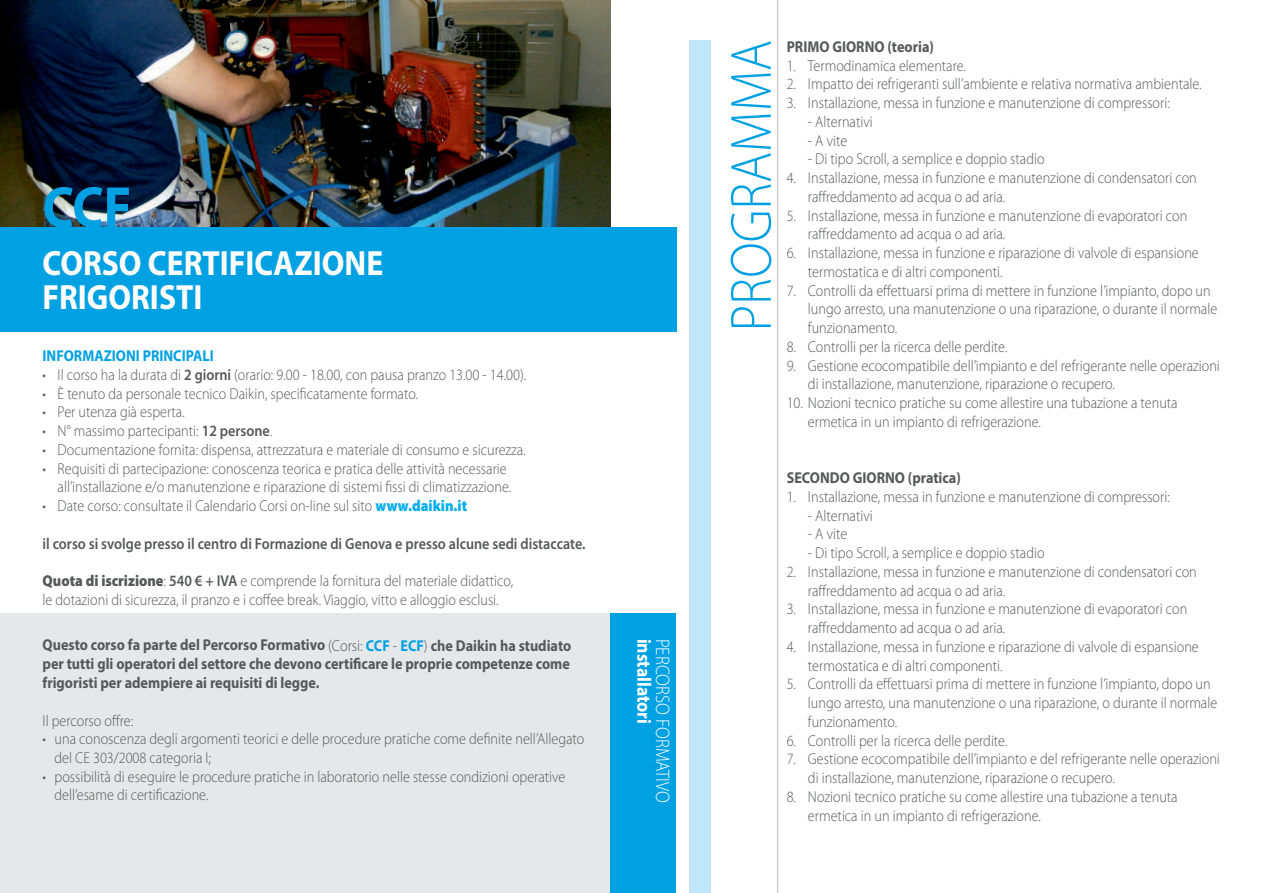
<style>
.page{position:relative;width:1263px;height:893px;background:#fff}
.page>*{position:absolute;margin:0;border:0;box-sizing:border-box;transform-origin:0 0}
.t1{font:300 58.5px "Myriad Pro";color:#00a1e3;scale:.9 1}
.t2{font:700 58.5px "Myriad Pro";color:#00a1e3;scale:.9 1}
.t3{font:700 35.1px/33.6px "Myriad Pro";color:#fff;scale:.9 1}
.t4{font:300 19.5px "Myriad Pro";color:#fff;scale:.9 1}
.t5{font:700 19.5px "Myriad Pro";color:#fff;scale:.9 1}
.t6{font:300 15.75px/18.8px "Myriad Pro";color:#57585a;scale:.9 1}
.t7{font:700 15.75px/18.9px "Myriad Pro";color:#57585a;text-align:justify;scale:.9 1}
.t8{font:600 15.75px "Myriad Pro";color:#57585a;scale:.9 1}
.t9{font:700 15.75px "Myriad Pro";color:#00a1e3;scale:.9 1}
.s1{font-weight:600}
.s2{font-weight:900;color:#00aeef}
.s3{font-weight:900}
.s4{font-weight:300;font-size:15.9px}
.s5{color:#00a1e3}
</style>
<div class="page">
<img style="left:0;top:0;width:610px;height:227px">
<div style="left:0;top:614px;width:673px;height:279px;background:#e6e7e9"></div>
<div style="left:611px;top:614px;width:65px;height:279px;background:#00a1e3"></div>
<div style="left:689px;top:40px;width:21px;height:853px;background:#c0e7f8"></div>
<hr style="left:777px;top:0;width:1px;height:893px;background:#bcbdc0">
<div style="left:0;top:227px;width:676px;height:105px;background:#00a1e3"></div>
<h1 class="t2" style="left:43px;top:169px;width:100px">CCF</h1>
<h2 class="t3" style="left:43px;top:246px;width:380px">CORSO CERTIFICAZIONE<br>FRIGORISTI</h2>
<p class="t9" style="left:43px;top:346px;width:192px">INFORMAZIONI PRINCIPALI</p>
<p class="t6" style="left:43px;top:366px;width:539px">• Il corso ha la durata di <span class="s1">2 giorni</span> (orario: 9.00 - 18.00, con pausa pranzo 13.00 - 14.00).</p>
<p class="t6" style="left:43px;top:384px;width:419px">• È tenuto da personale tecnico Daikin, specificatamente formato.</p>
<p class="t6" style="left:43px;top:403px;width:160px">• Per utenza già esperta.</p>
<p class="t6" style="left:43px;top:422px;width:257px">• N° massimo partecipanti: <span class="s1">12 persone</span>.</p>
<p class="t6" style="left:43px;top:440px;width:539px">• Documentazione fornita: dispensa, attrezzatura e materiale di consumo e sicurezza.</p>
<p class="t6" style="left:43px;top:459px;width:522px;text-align:right">• Requisiti di partecipazione: conoscenza teorica e pratica delle attività necessarie all’installazione e/o manutenzione e riparazione di sistemi fissi di climatizzazione.</p>
<p class="t6" style="left:43px;top:497px;width:473px">• Date corso: consultate il Calendario Corsi on-line sul sito <span class="s2">www.daikin.it</span></p>
<p class="t8" style="left:43px;top:535px;width:605px">il corso si svolge presso il centro di Formazione di Genova e presso alcune sedi distaccate.</p>
<p class="t6" style="left:43px;top:572px;width:524px"><span class="s3">Quota di iscrizione</span>: <span class="s1">540 € + IVA</span> e comprende la fornitura del materiale didattico, le dotazioni di sicurezza, il pranzo e i coffee break. Viaggio, vitto e alloggio esclusi.</p>
<p class="t7" style="left:43px;top:635px;width:589px">Questo corso fa parte del Percorso Formativo <span class="s4">(Corsi:</span> <span class="s5">CCF</span> <span class="s4">-</span> <span class="s5">ECF</span><span class="s4">)</span> che Daikin ha studiato per tutti gli operatori del settore che devono certificare le proprie competenze come frigoristi per adempiere ai requisiti di legge.</p>
<p class="t6" style="left:43px;top:711px;width:102px">Il percorso offre:</p>
<p class="t6" style="left:55px;top:730px;width:590px;text-indent:-12px">• una conoscenza degli argomenti teorici e delle procedure pratiche come definite nell’Allegato del CE 303/2008 categoria I;</p>
<p class="t6" style="left:55px;top:767px;width:569px;text-indent:-12px">• possibilità di eseguire le procedure pratiche in laboratorio nelle stesse condizioni operative dell’esame di certificazione.</p>
<p class="t5" style="left:657px;top:638px;width:96px;rotate:90deg">installatori</p>
<p class="t4" style="left:673px;top:638px;width:184px;rotate:90deg">PERCORSO FORMATIVO</p>
<h1 class="t1" style="left:719px;top:331px;width:325px;rotate:-90deg">PROGRAMMA</h1>
<p class="t7" style="left:787px;top:37px;width:165px">PRIMO GIORNO (teoria)</p>
<p class="t6" style="left:787px;top:56px;width:201px">1. Termodinamica elementare.</p>
<p class="t6" style="left:787px;top:75px;width:463px">2. Impatto dei refrigeranti sull’ambiente e relativa normativa ambientale.</p>
<p class="t6" style="left:787px;top:94px;width:427px">3. Installazione, messa in funzione e manutenzione di compressori:</p>
<p class="t6" style="left:808px;top:113px;width:74px">- Alternativi</p>
<p class="t6" style="left:808px;top:131px;width:45px">- A vite</p>
<p class="t6" style="left:808px;top:150px;width:264px">- Di tipo Scroll, a semplice e doppio stadio</p>
<p class="t6" style="left:808px;top:169px;width:434px;text-indent:-21px">4. Installazione, messa in funzione e manutenzione di condensatori con raffreddamento ad acqua o ad aria.</p>
<p class="t6" style="left:808px;top:206px;width:423px;text-indent:-21px">5. Installazione, messa in funzione e manutenzione di evaporatori con raffreddamento ad acqua o ad aria.</p>
<p class="t6" style="left:808px;top:244px;width:436px;text-indent:-21px">6. Installazione, messa in funzione e riparazione di valvole di espansione termostatica e di altri componenti.</p>
<p class="t6" style="left:808px;top:281px;width:456px;text-indent:-21px">7. Controlli da effettuarsi prima di mettere in funzione l’impianto, dopo un lungo arresto, una manutenzione o una riparazione, o durante il normale funzionamento.</p>
<p class="t6" style="left:787px;top:338px;width:247px">8. Controlli per la ricerca delle perdite.</p>
<p class="t6" style="left:808px;top:356px;width:459px;text-indent:-21px">9. Gestione ecocompatibile dell’impianto e del refrigerante nelle operazioni di installazione, manutenzione, riparazione o recupero.</p>
<p class="t6" style="left:808px;top:394px;width:412px;text-indent:-21px">10. Nozioni tecnico pratiche su come allestire una tubazione a tenuta ermetica in un impianto di refrigerazione.</p>
<p class="t7" style="left:787px;top:468px;width:195px">SECONDO GIORNO (pratica)</p>
<p class="t6" style="left:787px;top:487px;width:427px">1. Installazione, messa in funzione e manutenzione di compressori:</p>
<p class="t6" style="left:808px;top:506px;width:74px">- Alternativi</p>
<p class="t6" style="left:808px;top:525px;width:45px">- A vite</p>
<p class="t6" style="left:808px;top:544px;width:264px">- Di tipo Scroll, a semplice e doppio stadio</p>
<p class="t6" style="left:808px;top:562px;width:434px;text-indent:-21px">2. Installazione, messa in funzione e manutenzione di condensatori con raffreddamento ad acqua o ad aria.</p>
<p class="t6" style="left:808px;top:600px;width:423px;text-indent:-21px">3. Installazione, messa in funzione e manutenzione di evaporatori con raffreddamento ad acqua o ad aria.</p>
<p class="t6" style="left:808px;top:637px;width:436px;text-indent:-21px">4. Installazione, messa in funzione e riparazione di valvole di espansione termostatica e di altri componenti.</p>
<p class="t6" style="left:808px;top:675px;width:456px;text-indent:-21px">5. Controlli da effettuarsi prima di mettere in funzione l’impianto, dopo un lungo arresto, una manutenzione o una riparazione, o durante il normale funzionamento.</p>
<p class="t6" style="left:787px;top:731px;width:247px">6. Controlli per la ricerca delle perdite.</p>
<p class="t6" style="left:808px;top:750px;width:459px;text-indent:-21px">7. Gestione ecocompatibile dell’impianto e del refrigerante nelle operazioni di installazione, manutenzione, riparazione o recupero.</p>
<p class="t6" style="left:808px;top:787px;width:412px;text-indent:-21px">8. Nozioni tecnico pratiche su come allestire una tubazione a tenuta ermetica in un impianto di refrigerazione.</p>
</div>
